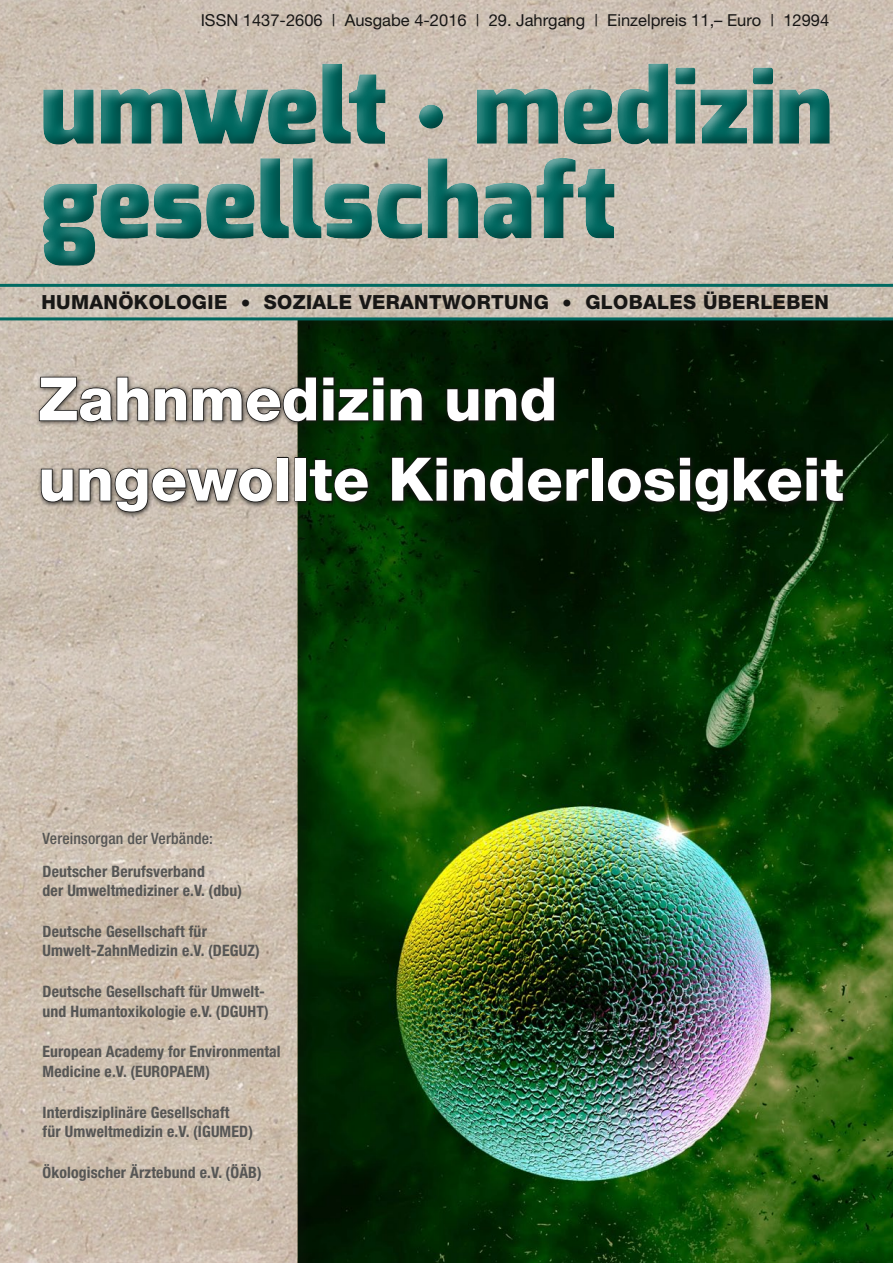
<style>
.page{position:relative;width:893px;height:1263px;background:#fff}
.page>*{position:absolute;margin:0;border:0;box-sizing:border-box;transform-origin:0 0}
.t1{font:900 102px/94.5px "Exo";color:#006961}
.t2{font:800 60px/80.2px "Helvetica Neue";color:#fff}
.t3{font:800 19.5px "Helvetica Neue";letter-spacing:.02em;color:#181716}
.t4{font:16.5px "Helvetica Neue";color:#181716}
.t5{font:700 condensed 15.75px/19.5px "Helvetica Neue";letter-spacing:.01em;color:#565655}
.t6{font:500 condensed 15.75px "Helvetica Neue";letter-spacing:.01em;color:#565655}
.s1{font-family:"Helvetica Neue";font-weight:700;font-size:67.5px}
</style>
<div class="page">
<img style="left:0;top:0;width:893px;height:1263px">
<hr style="left:0;top:317px;width:893px;height:3px;background:#006961">
<hr style="left:0;top:284px;width:893px;height:3px;background:#006961">
<div style="left:29px;top:47px;width:808px;height:219px;background:#fff;opacity:.75"></div>
<div style="left:35px;top:57px;width:810px;height:223px;background:#181716;opacity:.5"></div>
<div style="left:36px;top:374px;width:813px;height:145px;background:#181716;opacity:.8"></div>
<svg style="left:38px;top:376px;width:385px;height:47px;background:#515348"></svg>
<svg style="left:446px;top:376px;width:109px;height:47px;background:#0b190a"></svg>
<svg style="left:40px;top:467px;width:233px;height:46px;background:#716b63"></svg>
<div style="left:277px;top:457px;width:12px;height:44px;border:2px solid #181716"></div>
<div style="left:295px;top:457px;width:11px;height:44px;border:2px solid #181716"></div>
<svg style="left:308px;top:459px;width:61px;height:44px;background:#0c250b"></svg>
<svg style="left:391px;top:456px;width:199px;height:47px;background:#0b190b"></svg>
<div style="left:591px;top:457px;width:12px;height:44px;border:2px solid #181716"></div>
<svg style="left:606px;top:456px;width:238px;height:57px;background:#0b180a"></svg>
<p class="t4" style="left:201px;top:10px;width:630px">ISSN 1437-2606 | Ausgabe 4-2016 | 29. Jahrgang | Einzelpreis 11,– Euro | 12994</p>
<h1 class="t1" style="left:40px;top:61px;width:794px">umwelt <span class="s1">•</span> medizin gesellschaft</h1>
<p class="t3" style="left:41px;top:291px;width:789px">HUMANÖKOLOGIE • SOZIALE VERANTWORTUNG • GLOBALES ÜBERLEBEN</p>
<h2 class="t2" style="left:38px;top:359px;width:807px">ZAHNMEDIZIN UND<br>UNGEWOLLTE KINDERLOSIGKEIT</h2>
<p class="t6" style="left:43px;top:829px;width:172px">Vereinsorgan der Verbände:</p>
<p class="t5" style="left:43px;top:861px;width:201px">Deutscher Berufsverband<br>der Umweltmediziner e.V. (dbu)</p>
<p class="t5" style="left:43px;top:921px;width:219px">Deutsche Gesellschaft für<br>Umwelt-ZahnMedizin e.V. (DEGUZ)</p>
<p class="t5" style="left:43px;top:981px;width:228px">Deutsche Gesellschaft für Umwelt&shy;und Humantoxikologie e.V. (DGUHT)</p>
<p class="t5" style="left:43px;top:1042px;width:240px">European Academy for Environmental<br>Medicine e.V. (EUROPAEM)</p>
<p class="t5" style="left:43px;top:1102px;width:212px">Interdisziplinäre Gesellschaft<br>für Umweltmedizin e.V. (IGUMED)</p>
<p class="t5" style="left:43px;top:1162px;width:221px">Ökologischer Ärztebund e.V. (ÖÄB)</p>
</div>
